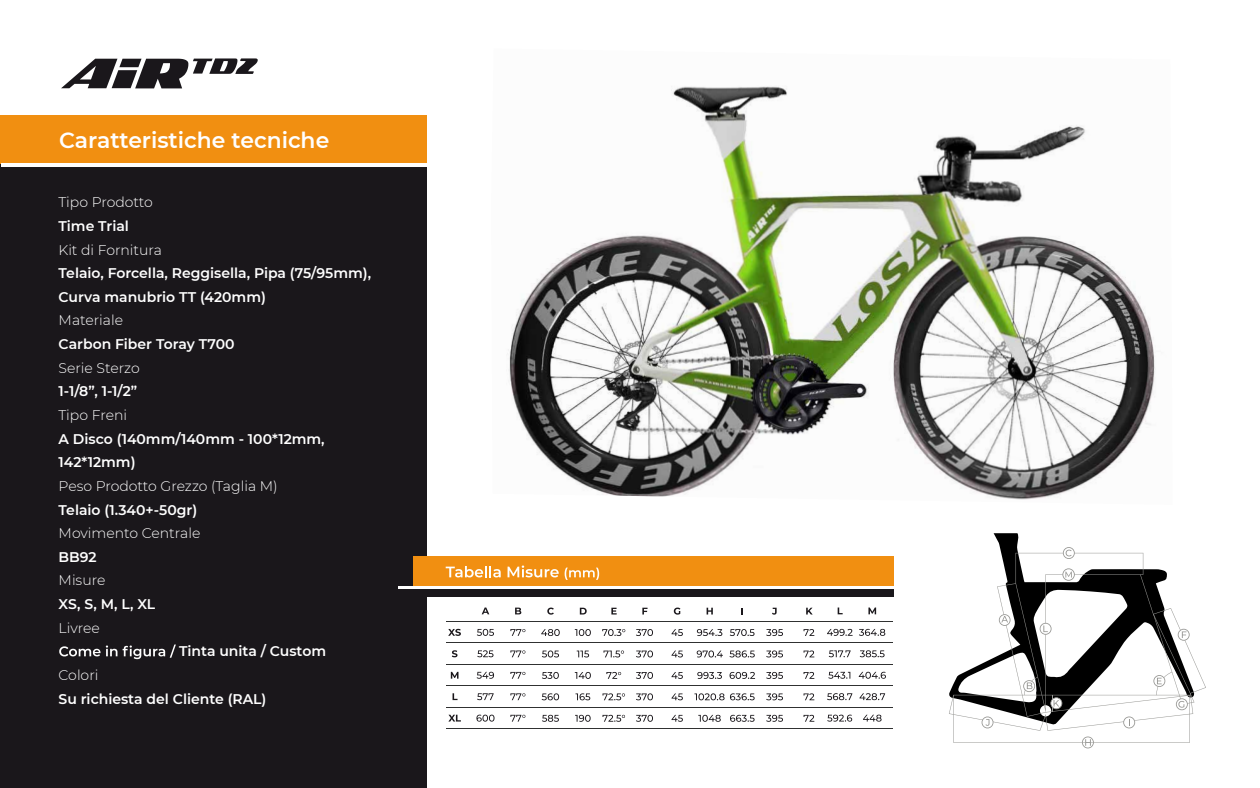
<style>
.page{position:relative;width:1260px;height:788px;background:#fff}
.page>*{position:absolute;margin:0;border:0;box-sizing:border-box;transform-origin:0 0}
.t1{font:600 21.88px "Montserrat";color:#fff}
.t2{font:600 14px/23.6px "Montserrat";color:#fff}
.t3{font:300 14px "Montserrat";color:#fff}
</style>
<div class="page">
<div style="left:0;top:135px;width:427px;height:653px;background:#1a171b"></div>
<div style="left:413px;top:556px;width:481px;height:30px;background:#f18f11"></div>
<div style="left:413px;top:589px;width:480px;height:7px;background:#1a171b"></div>
<hr style="left:398px;top:586px;width:515px;height:3px;background:#fff">
<div style="left:0;top:115px;width:427px;height:48px;background:#f18f11"></div>
<hr style="left:1px;top:164px;width:448px;height:3px;background:#fff">
<svg style="left:446px;top:566px;width:55px;height:11px"></svg>
<svg style="left:508px;top:565px;width:51px;height:12px"></svg>
<svg style="left:565px;top:567px;width:34px;height:13px"></svg>
<img style="left:507px;top:86px;width:649px;height:414px">
<svg style="left:61px;top:58px;width:197px;height:30px"></svg>
<svg style="left:59px;top:644px;width:117px;height:15px"></svg>
<svg style="left:448px;top:628px;width:13px;height:8px"></svg>
<svg style="left:452px;top:650px;width:6px;height:7px"></svg>
<svg style="left:451px;top:671px;width:8px;height:7px"></svg>
<svg style="left:453px;top:693px;width:5px;height:7px"></svg>
<svg style="left:448px;top:714px;width:13px;height:7px"></svg>
<svg style="left:482px;top:607px;width:7px;height:7px"></svg>
<svg style="left:477px;top:628px;width:17px;height:7px"></svg>
<svg style="left:477px;top:650px;width:17px;height:7px"></svg>
<svg style="left:477px;top:671px;width:17px;height:7px"></svg>
<svg style="left:477px;top:693px;width:17px;height:7px"></svg>
<svg style="left:476px;top:714px;width:19px;height:7px"></svg>
<svg style="left:515px;top:607px;width:6px;height:7px"></svg>
<svg style="left:510px;top:629px;width:15px;height:6px"></svg>
<svg style="left:510px;top:650px;width:15px;height:7px"></svg>
<svg style="left:510px;top:671px;width:15px;height:7px"></svg>
<svg style="left:510px;top:693px;width:15px;height:7px"></svg>
<svg style="left:510px;top:714px;width:15px;height:7px"></svg>
<svg style="left:547px;top:607px;width:7px;height:7px"></svg>
<svg style="left:541px;top:629px;width:19px;height:7px"></svg>
<svg style="left:542px;top:650px;width:17px;height:7px"></svg>
<svg style="left:542px;top:672px;width:17px;height:6px"></svg>
<svg style="left:542px;top:693px;width:17px;height:7px"></svg>
<svg style="left:542px;top:714px;width:17px;height:7px"></svg>
<svg style="left:580px;top:607px;width:7px;height:7px"></svg>
<svg style="left:575px;top:629px;width:16px;height:7px"></svg>
<svg style="left:577px;top:650px;width:12px;height:7px"></svg>
<svg style="left:575px;top:672px;width:16px;height:6px"></svg>
<svg style="left:576px;top:693px;width:14px;height:7px"></svg>
<svg style="left:575px;top:714px;width:16px;height:7px"></svg>
<svg style="left:611px;top:607px;width:6px;height:7px"></svg>
<svg style="left:602px;top:629px;width:23px;height:7px"></svg>
<svg style="left:604px;top:650px;width:20px;height:7px"></svg>
<svg style="left:606px;top:672px;width:15px;height:6px"></svg>
<svg style="left:603px;top:693px;width:22px;height:7px"></svg>
<svg style="left:603px;top:714px;width:22px;height:7px"></svg>
<svg style="left:642px;top:607px;width:6px;height:7px"></svg>
<svg style="left:636px;top:629px;width:17px;height:7px"></svg>
<svg style="left:636px;top:650px;width:17px;height:7px"></svg>
<svg style="left:636px;top:672px;width:17px;height:6px"></svg>
<svg style="left:636px;top:693px;width:17px;height:7px"></svg>
<svg style="left:636px;top:714px;width:17px;height:7px"></svg>
<svg style="left:674px;top:607px;width:6px;height:7px"></svg>
<svg style="left:672px;top:629px;width:11px;height:7px"></svg>
<svg style="left:672px;top:650px;width:11px;height:7px"></svg>
<svg style="left:672px;top:672px;width:11px;height:6px"></svg>
<svg style="left:672px;top:693px;width:11px;height:7px"></svg>
<svg style="left:672px;top:714px;width:11px;height:7px"></svg>
<svg style="left:707px;top:607px;width:6px;height:7px"></svg>
<svg style="left:697px;top:629px;width:25px;height:7px"></svg>
<svg style="left:697px;top:650px;width:26px;height:7px"></svg>
<svg style="left:697px;top:672px;width:25px;height:6px"></svg>
<svg style="left:698px;top:714px;width:23px;height:7px"></svg>
<svg style="left:741px;top:608px;width:2px;height:6px"></svg>
<svg style="left:730px;top:629px;width:25px;height:7px"></svg>
<svg style="left:730px;top:650px;width:25px;height:7px"></svg>
<svg style="left:730px;top:672px;width:25px;height:6px"></svg>
<svg style="left:694px;top:693px;width:61px;height:7px"></svg>
<svg style="left:730px;top:714px;width:25px;height:7px"></svg>
<svg style="left:772px;top:607px;width:5px;height:7px"></svg>
<svg style="left:766px;top:629px;width:17px;height:7px"></svg>
<svg style="left:766px;top:650px;width:17px;height:7px"></svg>
<svg style="left:766px;top:672px;width:17px;height:6px"></svg>
<svg style="left:766px;top:693px;width:17px;height:7px"></svg>
<svg style="left:766px;top:714px;width:17px;height:7px"></svg>
<svg style="left:806px;top:607px;width:7px;height:7px"></svg>
<svg style="left:804px;top:629px;width:10px;height:7px"></svg>
<svg style="left:804px;top:650px;width:10px;height:7px"></svg>
<svg style="left:804px;top:672px;width:10px;height:6px"></svg>
<svg style="left:804px;top:693px;width:10px;height:7px"></svg>
<svg style="left:804px;top:714px;width:10px;height:7px"></svg>
<svg style="left:838px;top:607px;width:5px;height:7px"></svg>
<svg style="left:827px;top:628px;width:26px;height:7px"></svg>
<svg style="left:829px;top:650px;width:22px;height:7px"></svg>
<svg style="left:828px;top:671px;width:22px;height:7px"></svg>
<svg style="left:827px;top:693px;width:25px;height:7px"></svg>
<svg style="left:827px;top:714px;width:25px;height:7px"></svg>
<svg style="left:868px;top:607px;width:8px;height:7px"></svg>
<svg style="left:859px;top:628px;width:26px;height:7px"></svg>
<svg style="left:860px;top:650px;width:25px;height:7px"></svg>
<svg style="left:859px;top:671px;width:27px;height:7px"></svg>
<svg style="left:860px;top:693px;width:25px;height:7px"></svg>
<svg style="left:863px;top:714px;width:19px;height:7px"></svg>
<hr style="left:446px;top:642px;width:447px;height:1px;background:#303131">
<hr style="left:446px;top:621px;width:447px;height:1px;background:#303131">
<hr style="left:446px;top:664px;width:447px;height:1px;background:#303131">
<hr style="left:446px;top:685px;width:447px;height:1px;background:#303131">
<hr style="left:446px;top:706px;width:447px;height:1px;background:#303131">
<hr style="left:446px;top:728px;width:447px;height:1px;background:#303131">
<svg style="left:993px;top:533px;width:26px;height:14px"></svg>
<svg style="left:949px;top:547px;width:257px;height:201px"></svg>
<h1 class="t1" style="left:59px;top:124px;width:272px">Caratteristiche tecniche</h1>
<p class="t3" style="left:59px;top:193px;width:96px">Tipo Prodotto</p>
<p class="t2" style="left:59px;top:213px;width:72px">Time Trial</p>
<p class="t3" style="left:59px;top:240px;width:105px">Kit di Fornitura</p>
<p class="t2" style="left:59px;top:261px;width:314px">Telaio, Forcella, Reggisella, Pipa (75/95mm),<br>Curva manubrio TT (420mm)</p>
<p class="t3" style="left:59px;top:311px;width:66px">Materiale</p>
<p class="t2" style="left:59px;top:331px;width:177px">Carbon Fiber Toray T700</p>
<p class="t3" style="left:59px;top:358px;width:83px">Serie Sterzo</p>
<p class="t2" style="left:59px;top:379px;width:80px">1-1/8”, 1-1/2”</p>
<p class="t3" style="left:59px;top:405px;width:70px">Tipo Freni</p>
<p class="t2" style="left:59px;top:426px;width:268px">A Disco (140mm/140mm - 100*12mm,<br>142*12mm)</p>
<p class="t3" style="left:59px;top:476px;width:221px">Peso Prodotto Grezzo (Taglia M)</p>
<p class="t2" style="left:59px;top:497px;width:140px">Telaio (1.340+-50gr)</p>
<p class="t3" style="left:59px;top:523px;width:143px">Movimento Centrale</p>
<p class="t2" style="left:59px;top:544px;width:40px">BB92</p>
<p class="t3" style="left:59px;top:571px;width:48px">Misure</p>
<p class="t2" style="left:59px;top:591px;width:98px">XS, S, M, L, XL</p>
<p class="t3" style="left:59px;top:618px;width:43px">Livree</p>
<p class="t2" style="left:179px;top:639px;width:148px">Tinta unita / Custom</p>
<p class="t3" style="left:59px;top:665px;width:41px">Colori</p>
<p class="t2" style="left:59px;top:686px;width:209px">Su richiesta del Cliente (RAL)</p>
</div>
